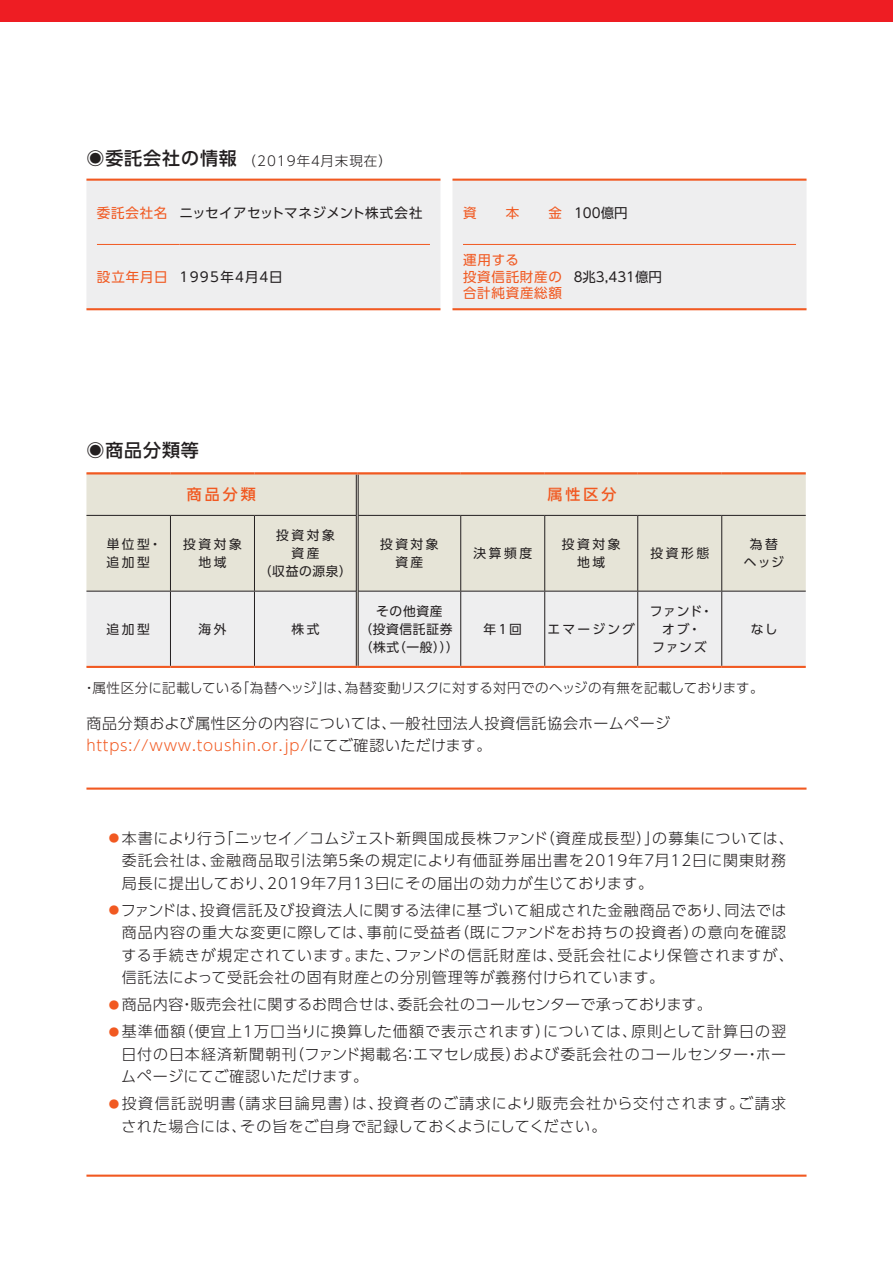
<style>
.page{position:relative;width:893px;height:1263px;background:#fff}
.page>*{position:absolute;margin:0;border:0;box-sizing:border-box;transform-origin:0 0}
.t1{font:500 18px "UD Shin Go Pro";letter-spacing:.05em;color:#231f20}
.t2{font:300 15px/22.5px "UD Shin Go Pro";letter-spacing:.05em;color:#231f20}
.t3{font:300 15px "UD Shin Go Pro";letter-spacing:.02em;color:#231f20}
.t4{font:500 15px "UD Shin Go Pro";letter-spacing:.2em;color:#f15921}
.t5{font:300 13.5px "UD Shin Go Pro";letter-spacing:.025em;color:#231f20}
.t6{font:13.5px "UD Shin Go Pro";letter-spacing:.035em;color:#231f20}
.t7{font:300 13.5px "UD Shin Go Pro";letter-spacing:.075em;color:#231f20}
.t8{font:13.5px/16.5px "UD Shin Go Pro";letter-spacing:.055em;color:#f15921}
.t9{font:13.5px "UD Shin Go Pro";letter-spacing:.015em;color:#231f20}
.t10{font:13.5px "UD Shin Go Pro";letter-spacing:.065em;color:#231f20}
.t11{font:12.75px/18px "UD Shin Go Pro";letter-spacing:.185em;color:#231f20;text-align:center}
.t12{font:12.75px/18px "UD Shin Go Pro";letter-spacing:.05em;color:#231f20;text-align:center}
.t13{font:12.75px/18px "UD Shin Go Pro";letter-spacing:.125em;color:#231f20;text-align:center}
.t14{font:12.75px/18px "UD Shin Go Pro";letter-spacing:.06em;color:#231f20;text-align:center}
.s1{font-weight:500;font-size:18px}
.s2{color:#f15921}
.s3{font-size:10.5px;color:#f15921}
</style>
<div class="page">
<div style="left:0;top:0;width:893px;height:21px;background:#ee1d23"></div>
<div style="left:87px;top:180px;width:719px;height:129px;background:#eeeeef"></div>
<hr style="left:86px;top:179px;width:354px;height:2px;background:#f15921">
<hr style="left:86px;top:308px;width:354px;height:2px;background:#f15921">
<hr style="left:452px;top:179px;width:354px;height:2px;background:#f15921">
<hr style="left:452px;top:308px;width:354px;height:2px;background:#f15921">
<hr style="left:97px;top:244px;width:82px;height:1px;background:#f15921">
<hr style="left:179px;top:244px;width:251px;height:1px;background:#f15921">
<hr style="left:463px;top:244px;width:111px;height:1px;background:#f15921">
<hr style="left:574px;top:244px;width:222px;height:1px;background:#f15921">
<div style="left:86px;top:474px;width:720px;height:117px;background:#e6e4d7"></div>
<div style="left:86px;top:592px;width:720px;height:74px;background:#eeeeef"></div>
<hr style="left:356px;top:474px;width:2px;height:41px;background:#ece9df">
<hr style="left:356px;top:515px;width:2px;height:76px;background:#ece9df">
<hr style="left:356px;top:591px;width:2px;height:75px;background:#ece9df">
<hr style="left:86px;top:515px;width:84px;height:1px;background:#231f20">
<hr style="left:170px;top:515px;width:84px;height:1px;background:#231f20">
<hr style="left:170px;top:516px;width:1px;height:75px;background:#231f20">
<hr style="left:254px;top:515px;width:102px;height:1px;background:#231f20">
<hr style="left:254px;top:516px;width:1px;height:75px;background:#231f20">
<hr style="left:358px;top:515px;width:103px;height:1px;background:#231f20">
<hr style="left:461px;top:515px;width:84px;height:1px;background:#231f20">
<hr style="left:460px;top:516px;width:1px;height:75px;background:#231f20">
<hr style="left:545px;top:515px;width:93px;height:1px;background:#231f20">
<hr style="left:544px;top:516px;width:1px;height:75px;background:#231f20">
<hr style="left:638px;top:515px;width:84px;height:1px;background:#231f20">
<hr style="left:637px;top:516px;width:1px;height:75px;background:#231f20">
<hr style="left:722px;top:515px;width:84px;height:1px;background:#231f20">
<hr style="left:86px;top:591px;width:84px;height:1px;background:#231f20">
<hr style="left:170px;top:591px;width:84px;height:1px;background:#231f20">
<hr style="left:170px;top:591px;width:1px;height:75px;background:#231f20">
<hr style="left:254px;top:591px;width:102px;height:1px;background:#231f20">
<hr style="left:254px;top:591px;width:1px;height:75px;background:#231f20">
<hr style="left:358px;top:591px;width:103px;height:1px;background:#231f20">
<hr style="left:461px;top:591px;width:84px;height:1px;background:#231f20">
<hr style="left:460px;top:591px;width:1px;height:75px;background:#231f20">
<hr style="left:545px;top:591px;width:93px;height:1px;background:#231f20">
<hr style="left:544px;top:591px;width:1px;height:75px;background:#231f20">
<hr style="left:638px;top:591px;width:84px;height:1px;background:#231f20">
<hr style="left:637px;top:591px;width:1px;height:75px;background:#231f20">
<hr style="left:722px;top:591px;width:84px;height:1px;background:#231f20">
<hr style="left:356px;top:474px;width:1px;height:41px;background:#231f20">
<hr style="left:358px;top:474px;width:1px;height:41px;background:#231f20">
<hr style="left:356px;top:515px;width:1px;height:76px;background:#231f20">
<hr style="left:358px;top:515px;width:1px;height:76px;background:#231f20">
<hr style="left:356px;top:591px;width:1px;height:75px;background:#231f20">
<hr style="left:358px;top:591px;width:1px;height:75px;background:#231f20">
<hr style="left:721px;top:516px;width:1px;height:75px;background:#231f20">
<hr style="left:721px;top:591px;width:1px;height:75px;background:#231f20">
<hr style="left:86px;top:472px;width:84px;height:2px;background:#f15921">
<hr style="left:170px;top:472px;width:84px;height:2px;background:#f15921">
<hr style="left:254px;top:472px;width:103px;height:2px;background:#f15921">
<hr style="left:357px;top:472px;width:104px;height:2px;background:#f15921">
<hr style="left:461px;top:472px;width:84px;height:2px;background:#f15921">
<hr style="left:545px;top:472px;width:93px;height:2px;background:#f15921">
<hr style="left:638px;top:472px;width:84px;height:2px;background:#f15921">
<hr style="left:722px;top:472px;width:84px;height:2px;background:#f15921">
<hr style="left:86px;top:666px;width:84px;height:2px;background:#f15921">
<hr style="left:170px;top:666px;width:84px;height:2px;background:#f15921">
<hr style="left:254px;top:666px;width:103px;height:2px;background:#f15921">
<hr style="left:357px;top:666px;width:104px;height:2px;background:#f15921">
<hr style="left:461px;top:666px;width:84px;height:2px;background:#f15921">
<hr style="left:545px;top:666px;width:93px;height:2px;background:#f15921">
<hr style="left:638px;top:666px;width:84px;height:2px;background:#f15921">
<hr style="left:722px;top:666px;width:84px;height:2px;background:#f15921">
<hr style="left:86px;top:787px;width:720px;height:3px;background:#f15921">
<hr style="left:86px;top:1174px;width:720px;height:3px;background:#f15921">
<p class="t7" style="left:86px;top:150px;width:307px"><span class="s1">◉委託会社の情報</span>（2019年４月末現在）</p>
<p class="t6" style="left:97px;top:201px;width:327px"><span class="s2">委託会社名</span> ニッセイアセットマネジメント株式会社</p>
<p class="t10" style="left:97px;top:266px;width:187px"><span class="s2">設立年月日</span> 1995年４月４日</p>
<p class="t8" style="left:463px;top:204px;width:15px">資</p>
<p class="t8" style="left:506px;top:204px;width:15px">本</p>
<p class="t9" style="left:548px;top:201px;width:81px"><span class="s2">金</span> 100億円</p>
<p class="t8" style="left:463px;top:251px;width:101px">運用する<br>投資信託財産の合計純資産総額</p>
<p class="t9" style="left:571px;top:266px;width:92px">８兆3,431億円</p>
<p class="t1" style="left:86px;top:436px;width:114px">◉商品分類等</p>
<p class="t4" style="left:187px;top:482px;width:70px">商品分類</p>
<p class="t4" style="left:548px;top:482px;width:70px">属性区分</p>
<p class="t11" style="left:107px;top:535px;width:56px;text-align:left">単位型・追加型</p>
<p class="t11" style="left:183px;top:535px;width:60px">投資対象地域</p>
<p class="t13" style="left:259px;top:526px;width:95px">投資対象<br>資産<br>（収益の源泉）</p>
<p class="t11" style="left:380px;top:535px;width:60px">投資対象資産</p>
<p class="t11" style="left:473px;top:544px;width:60px">決算頻度</p>
<p class="t11" style="left:562px;top:535px;width:60px">投資対象地域</p>
<p class="t11" style="left:650px;top:544px;width:60px">投資形態</p>
<p class="t11" style="left:744px;top:535px;width:42px">為替ヘッジ</p>
<p class="t11" style="left:107px;top:620px;width:45px">追加型</p>
<p class="t11" style="left:198px;top:620px;width:30px">海外</p>
<p class="t11" style="left:291px;top:620px;width:30px">株式</p>
<p class="t12" style="left:359px;top:602px;width:101px">その他資産<br>（投資信託証券（株式（一般）））</p>
<p class="t11" style="left:483px;top:620px;width:40px">年１回</p>
<p class="t11" style="left:548px;top:620px;width:89px">エマージング</p>
<p class="t14" style="left:650px;top:602px;width:65px">ファンド・オブ・<br>ファンズ</p>
<p class="t11" style="left:751px;top:620px;width:28px">なし</p>
<p class="t5" style="left:82px;top:677px;width:683px">・属性区分に記載している「為替ヘッジ」は、為替変動リスクに対する対円でのヘッジの有無を記載しております。</p>
<p class="t2" style="left:86px;top:711px;width:585px">商品分類および属性区分の内容については、一般社団法人投資信託協会ホームページ<span class="s2">https://www.toushin.or.jp/</span>にてご確認いただけます。</p>
<p class="t2" style="left:122px;top:826px;width:674px;text-indent:-13px"><span class="s3">●</span> 本書により行う「ニッセイ／コムジェスト新興国成長株ファンド（資産成長型）」の募集については、委託会社は、金融商品取引法第５条の規定により有価証券届出書を2019年７月12日に関東財務局長に提出しており、2019年７月13日にその届出の効力が生じております。</p>
<p class="t2" style="left:121px;top:898px;width:674px;text-indent:-13px"><span class="s3">●</span>ファンドは、投資信託及び投資法人に関する法律に基づいて組成された金融商品であり、同法では商品内容の重大な変更に際しては、事前に受益者（既にファンドをお持ちの投資者）の意向を確認する手続きが規定されています。また、ファンドの信託財産は、受託会社により保管されますが、信託法によって受託会社の固有財産との分別管理等が義務付けられています。</p>
<p class="t3" style="left:109px;top:992px;width:604px"><span class="s3">●</span> 商品内容・販売会社に関するお問合せは、委託会社のコールセンターで承っております。</p>
<p class="t2" style="left:121px;top:1020px;width:666px;text-align:justify;text-indent:-12px"><span class="s3">●</span> 基準価額（便宜上１万口当りに換算した価額で表示されます）については、原則として計算日の翌日付の日本経済新聞朝刊（ファンド掲載名：エマセレ成長）および委託会社のコールセンター・ホームページにてご確認いただけます。</p>
<p class="t2" style="left:121px;top:1092px;width:666px;text-indent:-12px"><span class="s3">●</span> 投資信託説明書（請求目論見書）は、投資者のご請求により販売会社から交付されます。ご請求された場合には、その旨をご自身で記録しておくようにしてください。</p>
</div>
